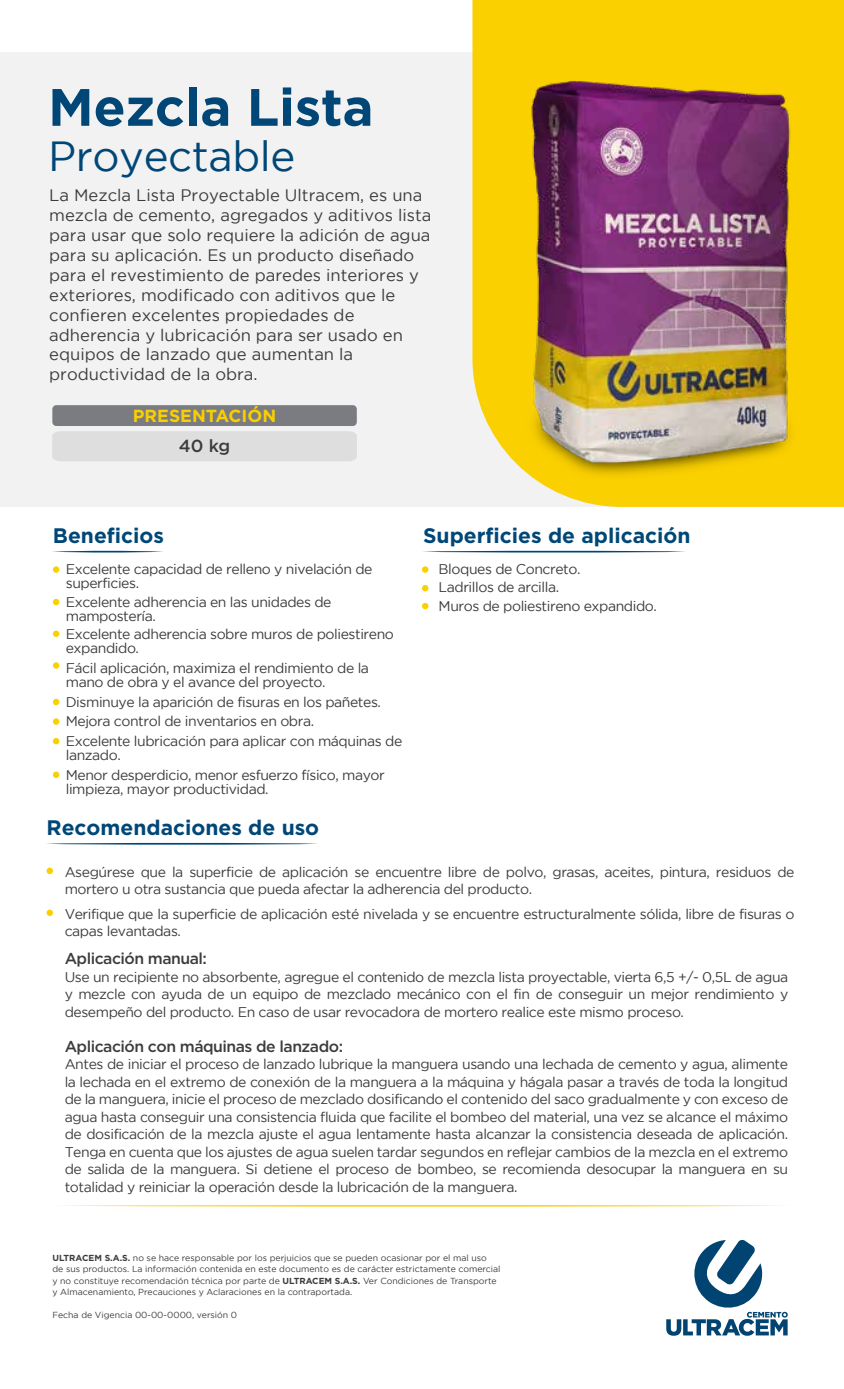
<style>
.page{position:relative;width:844px;height:1389px;background:#fff}
.page>*{position:absolute;margin:0;border:0;box-sizing:border-box;transform-origin:0 0}
.t1{font:700 52.5px "Gotham";letter-spacing:-.005em;color:#004677}
.t2{font:42px "Gotham";letter-spacing:-.01em;color:#004677}
.t3{font:700 21px "Gotham";color:#004777}
.t4{font:700 17.5px "Gotham";color:#facf00}
.t5{font:500 17.5px "Gotham";color:#3c3c3b}
.t6{font:16.62px/19.9px "Gotham";color:#3c3c3b}
.t7{font:500 15.75px "Gotham";letter-spacing:-.03em;color:#3c3c3b}
.t8{font:14px/17.5px "Gotham";letter-spacing:-.03em;color:#3c3c3b}
.t9{font:8.75px/11.4px "Gotham";color:#3c3c3b}
.s1{font-weight:700}
</style>
<div class="page">
<div style="left:0;top:52px;width:843px;height:455px;background:#f2f2f2"></div>
<svg style="left:666px;top:1239px;width:121px;height:97px"></svg>
<div style="left:472px;top:0;width:371px;height:507px;background:#fad000"></div>
<svg style="left:58px;top:1205px;width:728px;height:2px"></svg>
<svg style="left:423px;top:550px;width:262px;height:3px"></svg>
<div style="left:52px;top:431px;width:305px;height:30px;background:#dededf"></div>
<div style="left:52px;top:405px;width:305px;height:21px;background:#7a7c81;border-radius:4px"></div>
<div style="left:53px;top:566px;width:6px;height:7px;background:#fad000;border-radius:50%"></div>
<svg style="left:53px;top:599px;width:6px;height:6px"></svg>
<svg style="left:53px;top:631px;width:6px;height:6px"></svg>
<div style="left:53px;top:662px;width:6px;height:7px;background:#fad000;border-radius:50%"></div>
<svg style="left:53px;top:699px;width:6px;height:6px"></svg>
<svg style="left:52px;top:550px;width:111px;height:3px"></svg>
<div style="left:53px;top:718px;width:6px;height:7px;background:#fad000;border-radius:50%"></div>
<svg style="left:53px;top:738px;width:6px;height:6px"></svg>
<svg style="left:53px;top:772px;width:6px;height:6px"></svg>
<div style="left:422px;top:566px;width:6px;height:7px;background:#fad000;border-radius:50%"></div>
<svg style="left:422px;top:585px;width:6px;height:6px"></svg>
<svg style="left:422px;top:603px;width:6px;height:6px"></svg>
<svg style="left:47px;top:868px;width:6px;height:6px"></svg>
<svg style="left:46px;top:843px;width:271px;height:2px"></svg>
<svg style="left:47px;top:910px;width:6px;height:6px"></svg>
<img style="left:496px;top:43px;width:326px;height:464px">
<h1 class="t1" style="left:48px;top:77px;width:327px">Mezcla Lista</h1>
<h2 class="t2" style="left:48px;top:133px;width:249px">Proyectable</h2>
<p class="t6" style="left:49px;top:185px;width:384px">La Mezcla Lista Proyectable Ultracem, es una mezcla de cemento, agregados y aditivos lista para usar que solo requiere la adición de agua para su aplicación. Es un producto diseñado para el revestimiento de paredes interiores y exteriores, modificado con aditivos que le confieren excelentes propiedades de adherencia y lubricación para ser usado en equipos de lanzado que aumentan la productividad de la obra.</p>
<p class="t4" style="left:133px;top:405px;width:145px">PRESENTACIÓN</p>
<p class="t5" style="left:179px;top:434px;width:53px">40 kg</p>
<h3 class="t3" style="left:53px;top:524px;width:113px">Beneficios</h3>
<p class="t8" style="left:66px;top:562px;width:308px;line-height:14px">Excelente capacidad de relleno y nivelación de superficies.</p>
<p class="t8" style="left:66px;top:595px;width:267px;line-height:14px">Excelente adherencia en las unidades de mampostería.</p>
<p class="t8" style="left:66px;top:627px;width:329px;line-height:14px">Excelente adherencia sobre muros de poliestireno expandido.</p>
<p class="t8" style="left:66px;top:661px;width:305px;line-height:14px">Fácil aplicación, maximiza el rendimiento de la mano de obra y el avance del proyecto.</p>
<p class="t8" style="left:66px;top:692px;width:338px;line-height:19.6px">Disminuye la aparición de fisuras en los pañetes.<br>Mejora control de inventarios en obra.<br>Excelente lubricación para aplicar con máquinas de</p>
<p class="t8" style="left:66px;top:745px;width:320px;line-height:19.6px">lanzado.<br>Menor desperdicio, menor esfuerzo físico, mayor</p>
<p class="t8" style="left:66px;top:780px;width:204px">limpieza, mayor productividad.</p>
<h3 class="t3" style="left:423px;top:524px;width:269px">Superficies de aplicación</h3>
<p class="t8" style="left:438px;top:559px;width:220px;line-height:18.4px">Bloques de Concreto.<br>Ladrillos de arcilla.<br>Muros de poliestireno expandido.</p>
<h3 class="t3" style="left:47px;top:816px;width:274px">Recomendaciones de uso</h3>
<p class="t8" style="left:65px;top:863px;width:731px">Asegúrese que la superficie de aplicación se encuentre libre de polvo, grasas, aceites, pintura, residuos de mortero u otra sustancia que pueda afectar la adherencia del producto.</p>
<p class="t8" style="left:65px;top:905px;width:731px">Verifique que la superficie de aplicación esté nivelada y se encuentre estructuralmente sólida, libre de fisuras o capas levantadas.</p>
<p class="t7" style="left:65px;top:948px;width:144px">Aplicación manual:</p>
<p class="t8" style="left:65px;top:968px;width:725px;text-align:justify">Use un recipiente no absorbente, agregue el contenido de mezcla lista proyectable, vierta 6,5 +/- 0,5L de agua y mezcle con ayuda de un equipo de mezclado mecánico con el fin de conseguir un mejor rendimiento y desempeño del producto. En caso de usar revocadora de mortero realice este mismo proceso.</p>
<p class="t7" style="left:65px;top:1036px;width:280px">Aplicación con máquinas de lanzado:</p>
<p class="t8" style="left:65px;top:1055px;width:725px;text-align:justify">Antes de iniciar el proceso de lanzado lubrique la manguera usando una lechada de cemento y agua, alimente la lechada en el extremo de conexión de la manguera a la máquina y hágala pasar a través de toda la longitud de la manguera, inicie el proceso de mezclado dosificando el contenido del saco gradualmente y con exceso de agua hasta conseguir una consistencia fluida que facilite el bombeo del material, una vez se alcance el máximo de dosificación de la mezcla ajuste el agua lentamente hasta alcanzar la consistencia deseada de aplicación.<br>Tenga en cuenta que los ajustes de agua suelen tardar segundos en reflejar cambios de la mezcla en el extremo de salida de la manguera. Si detiene el proceso de bombeo, se recomienda desocupar la manguera en su totalidad y reiniciar la operación desde la lubricación de la manguera.</p>
<p class="t9" style="left:52px;top:1252px;width:449px"><span class="s1">ULTRACEM S.A.S.</span> no se hace responsable por los perjuicios que se pueden ocasionar por el mal uso<br>de sus productos. La información contenida en este documento es de carácter estrictamente comercial y no constituye recomendación técnica por parte de <span class="s1">ULTRACEM S.A.S.</span> Ver Condiciones de Transporte y Almacenamiento, Precauciones y Aclaraciones en la contraportada.</p>
<p class="t9" style="left:52px;top:1309px;width:186px">Fecha de Vigencia 00-00-0000, versión 0</p>
</div>
